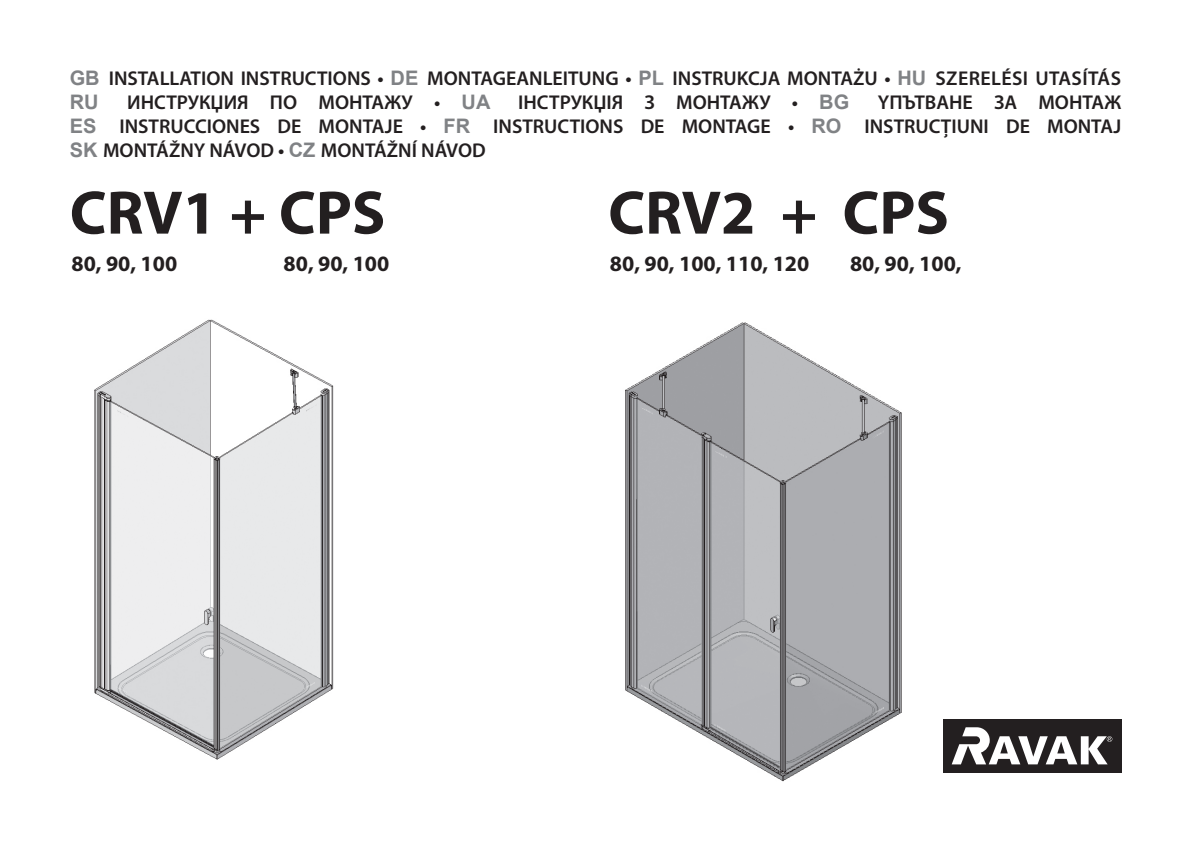
<style>
.page{position:relative;width:1191px;height:842px;background:#fff}
.page>*{position:absolute;margin:0;border:0;box-sizing:border-box;transform-origin:0 0}
.t1{font:700 62px "Myriad Pro";color:#231f20}
.t2{font:700 22px "Myriad Pro";color:#231f20}
.t3{font:600 20px/24px "Myriad Pro";color:#231f20;text-align:justify}
.t4{font:700 20px "Arial";color:#808285}
.s1{font-family:"Arial";font-weight:700;color:#808285}
</style>
<div class="page">
<div style="left:942px;top:719px;width:179px;height:53px;background:#231f20"></div>
<svg style="left:952px;top:727px;width:160px;height:37px"></svg>
<img style="left:625px;top:322px;width:277px;height:460px">
<svg style="left:715px;top:451px;width:5px;height:3px"></svg>
<svg style="left:642px;top:407px;width:4px;height:4px"></svg>
<svg style="left:880px;top:430px;width:4px;height:4px"></svg>
<svg style="left:879px;top:707px;width:5px;height:4px"></svg>
<svg style="left:714px;top:724px;width:4px;height:3px"></svg>
<img style="left:94px;top:319px;width:240px;height:441px">
<svg style="left:117px;top:411px;width:5px;height:3px"></svg>
<svg style="left:313px;top:404px;width:4px;height:3px"></svg>
<svg style="left:310px;top:682px;width:5px;height:3px"></svg>
<svg style="left:116px;top:686px;width:4px;height:3px"></svg>
<p class="t3" style="left:70px;top:66px;width:1051px"><span class="s1">GB</span> INSTALLATION INSTRUCTIONS • <span class="s1">DE</span> MONTAGEANLEITUNG • <span class="s1">PL</span> INSTRUKCJA MONTAŻU • <span class="s1">HU</span> SZERELÉSI UTASÍTÁS</p>
<p class="t4" style="left:70px;top:88px;width:30px">RU</p>
<p class="t3" style="left:127px;top:90px;width:365px">ИНСТРУКЏИЯ ПО МОНТАЖУ • <span class="s1">UA</span></p>
<p class="t3" style="left:518px;top:90px;width:332px">IНСТРУКЏIЯ З МОНТАЖУ • <span class="s1">BG</span></p>
<p class="t3" style="left:70px;top:90px;width:1053px;text-indent:808px">YПЪТВАНЕ ЗA МОНТАЖ <span class="s1">ES</span> INSTRUCCIONES DE MONTAJE • <span class="s1">FR</span> INSTRUCTIONS DE MONTAGE • <span class="s1">RO</span> INSTRUCŢIU NI DE MONTAJ <span class="s1">SK</span> MONTÁŽNY NÁVOD • <span class="s1">CZ</span> MONTÁŽNÍ NÁVOD</p>
<h1 class="t1" style="left:70px;top:172px;width:317px">CRV1 + CPS</h1>
<p class="t2" style="left:71px;top:249px;width:107px">80, 90, 100</p>
<p class="t2" style="left:283px;top:249px;width:107px">80, 90, 100</p>
<h1 class="t1" style="left:608px;top:172px;width:342px">CRV2 + CPS</h1>
<p class="t2" style="left:610px;top:249px;width:201px">80, 90, 100, 110, 120</p>
<p class="t2" style="left:850px;top:249px;width:113px">80, 90, 100,</p>
</div>
